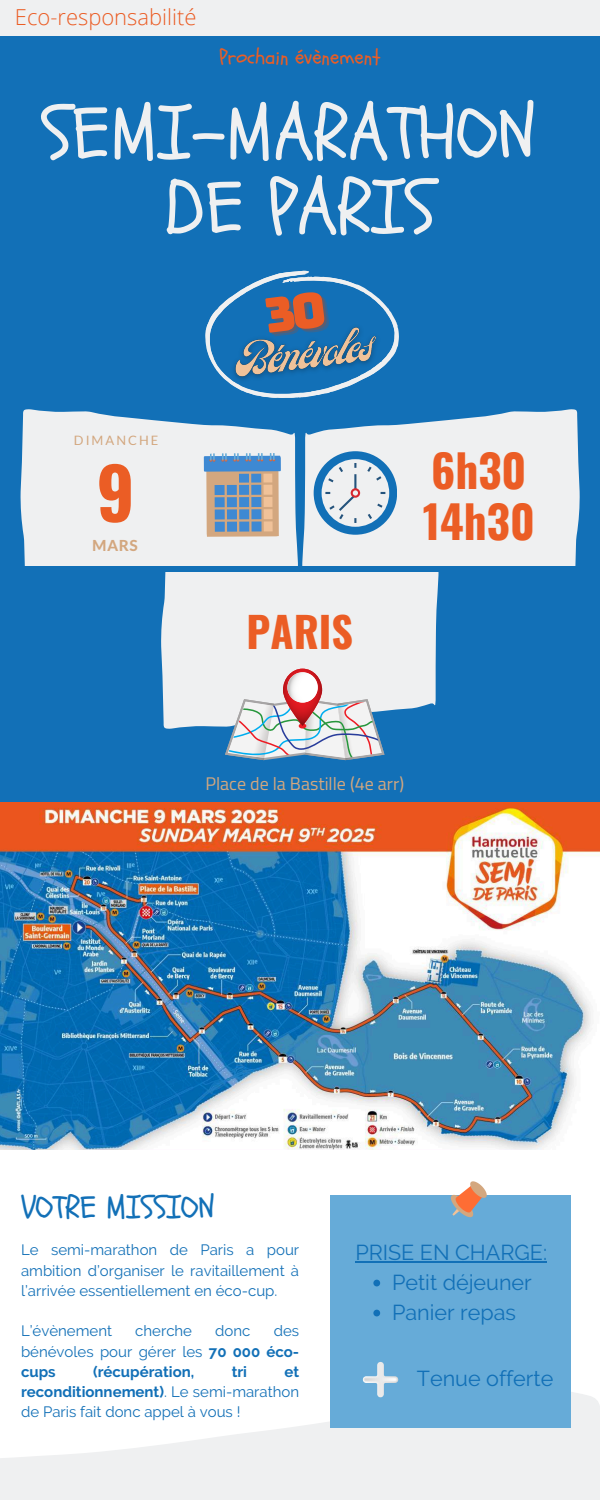
<style>
.page{position:relative;width:600px;height:1500px;background:#1270b7}
.page>*{position:absolute;margin:0;border:0;box-sizing:border-box;transform-origin:0 0}
.t1{font:75px/74.2px "Schoolbell";color:#eff0f1;text-align:center}
.t2{font:700 70.7px "Oswald";color:#eb5d25}
.t3{font:700 45.1px/50.9px "Oswald";color:#eb5d25}
.t4{font:700 42px "Oswald";color:#eb5d25}
.t5{font:32px "Schoolbell";color:#1270b7}
.t6{font:300 22px "Open Sans";color:#eb5d25}
.t7{font:21.6px "Raleway";color:#1270b7}
.t8{font:21px "Schoolbell";color:#eb5d25}
.t9{font:18px "Cairo";color:#d3a77f}
.t10{font:800 15.2px "Lato Latin";color:#d3a77f}
.t11{font:15px/20.2px "Raleway";color:#1270b7;text-align:justify}
.t12{font:700 15px "Raleway";color:#1270b7}
.t13{font:12.9px "Lato";letter-spacing:.155em;color:#d3a77f}
.s1{font-weight:700}
</style>
<div class="page">
<svg style="left:302px;top:409px;width:278px;height:156px;background:#d8e2eb"></svg>
<svg style="left:20px;top:409px;width:278px;height:156px;background:#d4e0ea"></svg>
<div style="left:314px;top:451px;width:83px;height:83px;background:#1270b7;border-radius:50%"></div>
<div style="left:322px;top:459px;width:67px;height:68px;background:#eff0f1;border-radius:50%"></div>
<svg style="left:367px;top:464px;width:17px;height:17px"></svg>
<svg style="left:368px;top:503px;width:17px;height:18px"></svg>
<svg style="left:325px;top:463px;width:32px;height:60px"></svg>
<div style="left:351px;top:488px;width:9px;height:10px;border:2px solid #d7282f;border-radius:50%"></div>
<div style="left:161px;top:573px;width:278px;height:156px;background:#eff0f1"></div>
<div style="left:0;top:0;width:600px;height:35px;background:#eff0f1"></div>
<svg style="left:225px;top:669px;width:159px;height:91px;background:#cfd8de"></svg>
<img style="left:283px;top:669px;width:39px;height:57px">
<img style="left:287px;top:672px;width:31px;height:31px;border-radius:50%">
<div style="left:0;top:895px;width:600px;height:605px;background:#fff"></div>
<svg style="left:0;top:1378px;width:600px;height:122px;fill:#eff0f1"></svg>
<svg style="left:191px;top:439px;width:103px;height:114px;background:#bcc4cd"></svg>
<div style="left:331px;top:1195px;width:240px;height:232px;background:#66abd8"></div>
<svg style="left:451px;top:1181px;width:36px;height:37px"></svg>
<img style="left:362px;top:1362px;width:37px;height:36px">
<img style="left:0;top:802px;width:600px;height:347px">
<hr style="left:355px;top:1262px;width:192px;height:1px;background:#1270b7">
<svg style="left:373px;top:1280px;width:7px;height:6px"></svg>
<svg style="left:373px;top:1310px;width:7px;height:6px"></svg>
<svg style="left:205px;top:271px;width:194px;height:127px"></svg>
<p class="t6" style="left:15px;top:2px;width:183px">Eco-responsabilité</p>
<p class="t8" style="left:219px;top:43px;width:163px">Prochain évènement</p>
<p class="t1" style="left:41px;top:98px;width:495px">SEMI-MARATHON<br>DE PARIS</p>
<p class="t13" style="left:74px;top:433px;width:86px">DIMANCHE</p>
<p class="t2" style="left:97px;top:438px;width:40px">9</p>
<p class="t10" style="left:92px;top:538px;width:47px">MARS</p>
<h1 class="t4" style="left:247px;top:599px;width:108px">PARIS</h1>
<p class="t3" style="left:423px;top:443px;width:114px">6h30<br>14h30</p>
<p class="t9" style="left:205px;top:774px;width:200px">Place de la Bastille (4e arr)</p>
<h3 class="t5" style="left:21px;top:1186px;width:195px">VOTRE MISSION</h3>
<p class="t11" style="left:21px;top:1240px;width:280px">Le semi-marathon de Paris a pour ambition d’organiser le ravitaillement à l’arrivée essentiellement en éco-cup.</p>
<p class="t11" style="left:21px;top:1321px;width:93px">L’évènement</p>
<p class="t11" style="left:135px;top:1321px;width:58px">cherche</p>
<p class="t11" style="left:215px;top:1321px;width:37px">donc</p>
<p class="t11" style="left:21px;top:1321px;width:280px;text-indent:253px">des bénévoles pour gérer les <span class="s1">70 000 éco&shy;cups</span></p>
<p class="t12" style="left:93px;top:1363px;width:103px">(récupération,</p>
<p class="t12" style="left:232px;top:1363px;width:17px">tri</p>
<p class="t11" style="left:21px;top:1361px;width:280px;text-indent:263px"><span class="s1">et reconditionnement)</span>. Le semi-marathon de Paris fait donc appel à vous !</p>
<h2 class="t7" style="left:355px;top:1240px;width:193px">PRISE EN CHARGE:</h2>
<p class="t7" style="left:392px;top:1270px;width:141px">Petit déjeuner</p>
<p class="t7" style="left:392px;top:1300px;width:125px">Panier repas</p>
<p class="t7" style="left:417px;top:1366px;width:138px">Tenue offerte</p>
</div>
